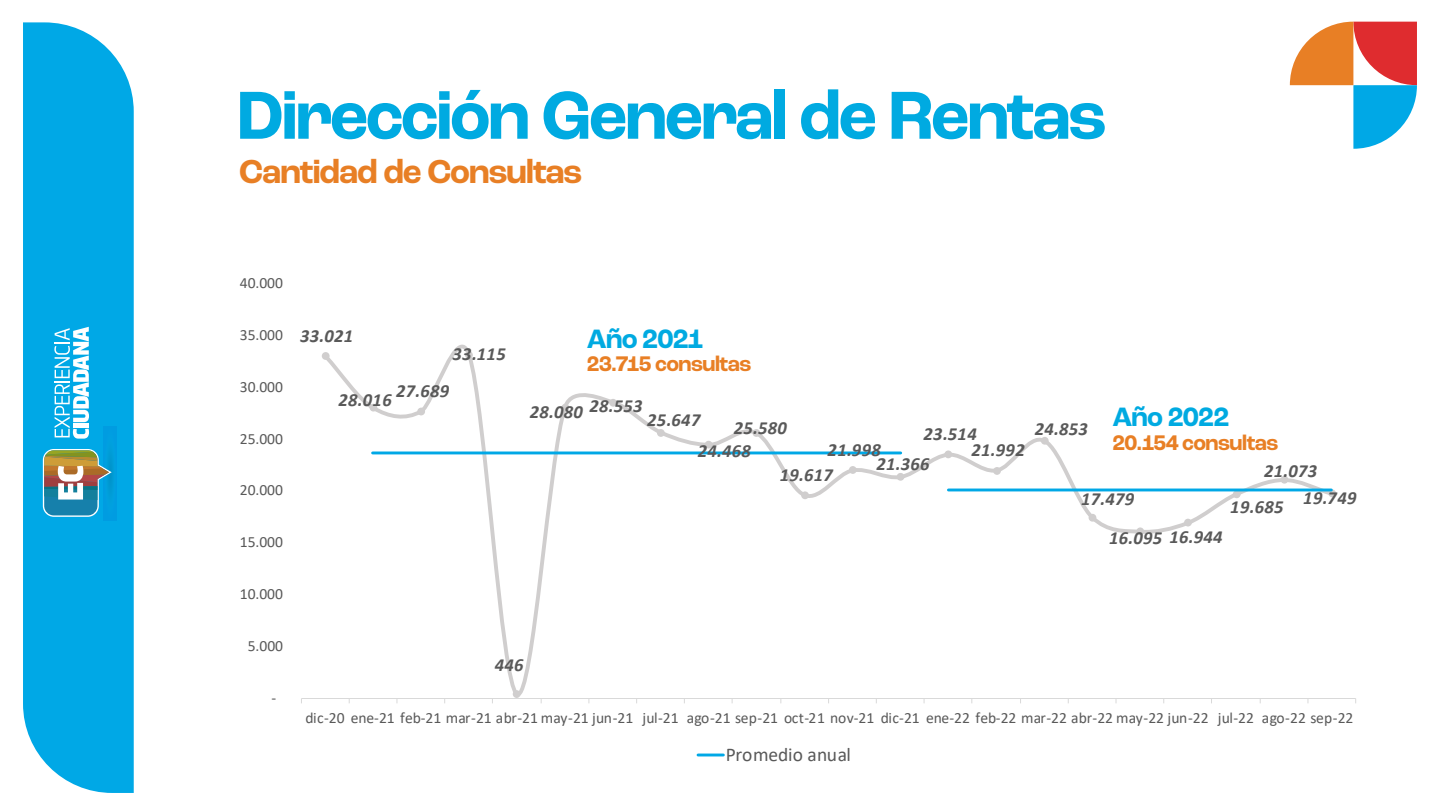
<style>
.page{position:relative;width:1440px;height:810px;background:#fff}
.page>*{position:absolute;margin:0;border:0;box-sizing:border-box;transform-origin:0 0}
.t1{font:700 71.25px "Roc Grotesk";letter-spacing:-.035em;color:#00aae1;scale:.96 1}
.t2{font:700 34.88px "Roc Grotesk";letter-spacing:-.03em;color:#e87f25;scale:.96 1}
.t3{font:700 27.9px "Roc Grotesk";letter-spacing:-.035em;color:#00aae1;scale:.96 1}
.t4{font:700 22.2px "Roc Grotesk";letter-spacing:-.03em;color:#e87f25;scale:.96 1}
.t5{font:19.5px "Calibri";color:#595959}
.t6{font:italic 700 18.52px/31.5px "Calibri";letter-spacing:.02em;color:#595959}
.t7{font:15.6px "Calibri";letter-spacing:-.005em;color:#595959}
</style>
<div class="page">
<div style="left:23px;top:22px;width:111px;height:771px;background:#00a8e6"></div>
<svg style="left:1290px;top:22px;width:127px;height:127px"></svg>
<svg style="left:54px;top:327px;width:35px;height:112px"></svg>
<div style="left:104px;top:427px;width:13px;height:93px;background:#009ee1;border-radius:50%"></div>
<div style="left:106px;top:438px;width:9px;height:70px;background:#00a0dd;border-radius:50%"></div>
<div style="left:107px;top:450px;width:7px;height:47px;background:#009cd6;border-radius:50%"></div>
<div style="left:108px;top:456px;width:5px;height:35px;background:#0099d2;border-radius:50%"></div>
<svg style="left:43px;top:449px;width:69px;height:68px"></svg>
<hr style="left:301px;top:698px;width:1055px;height:1px;background:#d9d9d9">
<svg style="left:322px;top:344px;width:1014px;height:354px"></svg>
<div style="left:322px;top:352px;width:8px;height:8px;background:#d0cece;border-radius:50%"></div>
<div style="left:370px;top:404px;width:7px;height:8px;background:#d0cece;border-radius:50%"></div>
<div style="left:417px;top:408px;width:8px;height:7px;background:#d0cece;border-radius:50%"></div>
<div style="left:465px;top:351px;width:8px;height:8px;background:#d0cece;border-radius:50%"></div>
<div style="left:513px;top:690px;width:8px;height:8px;background:#d0cece;border-radius:50%"></div>
<div style="left:561px;top:404px;width:8px;height:8px;background:#d0cece;border-radius:50%"></div>
<div style="left:609px;top:399px;width:8px;height:8px;background:#d0cece;border-radius:50%"></div>
<div style="left:657px;top:429px;width:8px;height:8px;background:#d0cece;border-radius:50%"></div>
<div style="left:705px;top:441px;width:8px;height:8px;background:#d0cece;border-radius:50%"></div>
<div style="left:752px;top:429px;width:8px;height:8px;background:#d0cece;border-radius:50%"></div>
<div style="left:801px;top:491px;width:8px;height:8px;background:#d0cece;border-radius:50%"></div>
<div style="left:849px;top:466px;width:8px;height:8px;background:#d0cece;border-radius:50%"></div>
<div style="left:897px;top:473px;width:7px;height:8px;background:#d0cece;border-radius:50%"></div>
<div style="left:944px;top:450px;width:8px;height:8px;background:#d0cece;border-radius:50%"></div>
<div style="left:993px;top:467px;width:8px;height:8px;background:#d0cece;border-radius:50%"></div>
<div style="left:1041px;top:437px;width:8px;height:8px;background:#d0cece;border-radius:50%"></div>
<div style="left:1089px;top:514px;width:7px;height:8px;background:#d0cece;border-radius:50%"></div>
<div style="left:1136px;top:527px;width:8px;height:8px;background:#d0cece;border-radius:50%"></div>
<div style="left:1184px;top:519px;width:8px;height:7px;background:#d0cece;border-radius:50%"></div>
<svg style="left:1233px;top:490px;width:8px;height:8px"></svg>
<div style="left:1281px;top:476px;width:7px;height:8px;background:#d0cece;border-radius:50%"></div>
<svg style="left:1328px;top:489px;width:8px;height:8px"></svg>
<hr style="left:373px;top:452px;width:528px;height:2px;background:#00a8e6">
<hr style="left:948px;top:489px;width:383px;height:2px;background:#00a8e6">
<hr style="left:698px;top:754px;width:25px;height:2px;background:#00a8e6">
<h1 class="t1" style="left:237px;top:71px;width:907px">Dirección General de Rentas</h1>
<h2 class="t2" style="left:239px;top:150px;width:359px">Cantidad de Consultas</h2>
<p class="t7" style="left:240px;top:272px;width:45px">40.000</p>
<p class="t7" style="left:240px;top:324px;width:45px">35.000</p>
<p class="t7" style="left:240px;top:376px;width:45px">30.000</p>
<p class="t7" style="left:240px;top:428px;width:45px">25.000</p>
<p class="t7" style="left:240px;top:479px;width:45px">20.000</p>
<p class="t7" style="left:240px;top:531px;width:45px">15.000</p>
<p class="t7" style="left:240px;top:583px;width:45px">10.000</p>
<p class="t7" style="left:248px;top:635px;width:37px">5.000</p>
<p class="t7" style="left:272px;top:687px;width:6px">-</p>
<p class="t6" style="left:300px;top:319px;width:55px">33.021</p>
<p class="t6" style="left:453px;top:338px;width:55px">33.115</p>
<p class="t6" style="left:396px;top:375px;width:55px">27.689</p>
<p class="t6" style="left:339px;top:383px;width:55px">28.016</p>
<h3 class="t3" style="left:587px;top:321px;width:123px">Año 2021</h3>
<h3 class="t4" style="left:587px;top:350px;width:173px">23.715 consultas</h3>
<p class="t6" style="left:530px;top:392px;width:114px">28.080 28.553</p>
<h3 class="t3" style="left:1112px;top:399px;width:123px">Año 2022</h3>
<h3 class="t4" style="left:1112px;top:428px;width:174px">20.154 consultas</h3>
<p class="t6" style="left:698px;top:403px;width:55px;text-indent:-51px">25.647<br>24.468</p>
<p class="t6" style="left:734px;top:412px;width:55px">25.580</p>
<p class="t6" style="left:780px;top:458px;width:55px">19.617</p>
<p class="t6" style="left:972px;top:426px;width:55px;line-height:15.8px;text-indent:-48px">23.514<br>21.992</p>
<p class="t6" style="left:1035px;top:413px;width:55px">24.853</p>
<p class="t6" style="left:1109px;top:479px;width:115px;line-height:38.8px;text-indent:-28px">17.479<br>16.095 16.944</p>
<p class="t6" style="left:1230px;top:490px;width:55px">19.685</p>
<p class="t6" style="left:876px;top:442px;width:55px;line-height:14.3px;text-indent:-49px">21.998<br>21.366</p>
<p class="t6" style="left:1303px;top:457px;width:55px;line-height:26.8px;text-indent:-39px">21.073<br>19.749</p>
<p class="t6" style="left:495px;top:649px;width:30px">446</p>
<p class="t7" style="left:306px;top:707px;width:1049px">dic-20 ene-21 feb-21 mar-21 abr-21 may-21 jun-21 jul-21 ago-21 sep-21 oct-21 nov-21 dic-21 ene-22 feb-22 mar-22 abr-22 may-22 jun-22 jul-22 ago-22 sep-22</p>
<p class="t5" style="left:726px;top:741px;width:127px">Promedio anual</p>
</div>
